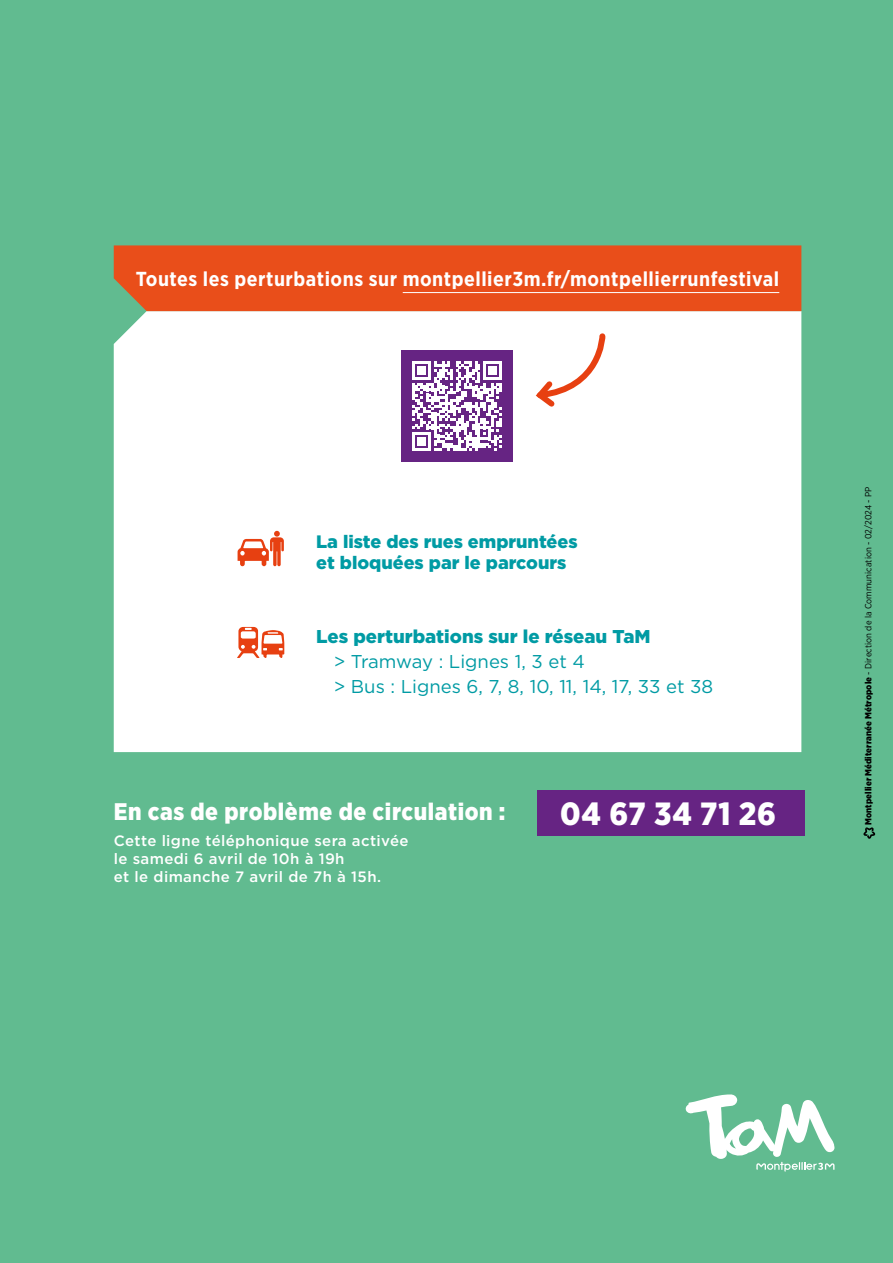
<style>
.page{position:relative;width:893px;height:1263px;background:#61bb90}
.page>*{position:absolute;margin:0;border:0;box-sizing:border-box;transform-origin:0 0}
.t1{font:900 32.1px "Gotham Narrow";letter-spacing:.025em;color:#fff}
.t2{font:900 24px "Gotham Narrow";letter-spacing:.025em;color:#fff}
.t3{font:700 20.25px "Gotham Narrow";letter-spacing:.025em;color:#fff}
.t4{font:18.6px/24.8px "Gotham";color:#009ba4}
.t5{font:900 18.6px "Gotham";color:#009ba4}
.t6{font:900 18px/21px "Gotham";color:#009ba4}
.t7{font:500 15px/18px "Gotham";letter-spacing:.025em;color:#fff}
.t8{font:9px "Gotham Narrow";letter-spacing:.01em;color:#000}
.s1{font-weight:900}
</style>
<div class="page">
<svg style="left:686px;top:1094px;width:148px;height:78px"></svg>
<div style="left:114px;top:311px;width:687px;height:441px;background:#fff"></div>
<div style="left:114px;top:245px;width:687px;height:66px;background:#e94e1a"></div>
<hr style="left:403px;top:292px;width:376px;height:1px;background:#fff">
<svg style="left:238px;top:531px;width:46px;height:35px"></svg>
<svg style="left:237px;top:627px;width:47px;height:32px"></svg>
<div style="left:537px;top:790px;width:268px;height:46px;background:#662483"></div>
<svg style="left:863px;top:827px;width:12px;height:12px"></svg>
<svg style="left:532px;top:330px;width:76px;height:82px"></svg>
<div style="left:401px;top:350px;width:112px;height:112px;background:#662483"></div>
<svg style="left:412px;top:361px;width:90px;height:90px"></svg>
<h3 class="t3" style="left:136px;top:266px;width:645px">Toutes les perturbations sur montpellier3m.fr/montpellierrunfestival</h3>
<p class="t6" style="left:316px;top:531px;width:263px">La liste des rues empruntées et bloquées par le parcours</p>
<p class="t5" style="left:316px;top:624px;width:336px">Les perturbations sur le réseau TaM</p>
<p class="t4" style="left:334px;top:649px;width:381px">&gt; Tramway : Lignes 1, 3 et 4<br>&gt; Bus : Lignes 6, 7, 8, 10, 11, 14, 17, 33 et 38</p>
<h2 class="t2" style="left:114px;top:795px;width:393px">En cas de problème de circulation :</h2>
<h1 class="t1" style="left:560px;top:792px;width:217px">04 67 34 71 26</h1>
<p class="t7" style="left:114px;top:831px;width:296px">Cette ligne téléphonique sera activée le samedi 6 avril de 10h à 19h<br>et le dimanche 7 avril de 7h à 15h.</p>
<p class="t8" style="left:863px;top:825px;width:340px;rotate:-90deg"><span class="s1">Montpellier Méditerranée Métropole</span> - Direction de la Communication - 02/2024 - PP</p>
</div>
